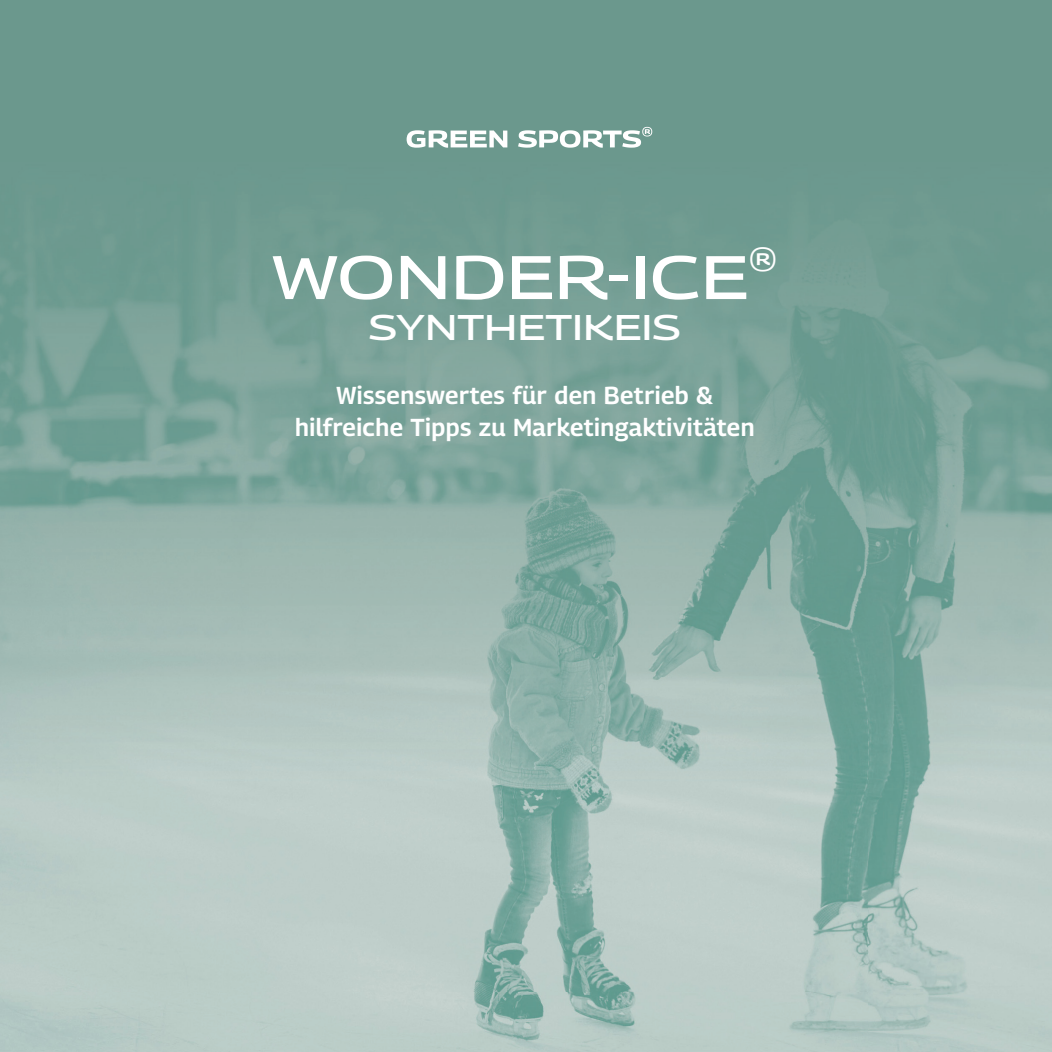
<style>
.page{position:relative;width:1052px;height:1052px;background:#6b988d}
.page>*{position:absolute;margin:0;border:0;box-sizing:border-box;transform-origin:0 0}
.t1{font:500 61.25px "Georama Expanded";color:#fff}
.t2{font:500 35.7px "Georama Expanded";color:#fff}
.t3{font:600 24.5px/31.5px "Georama";letter-spacing:.02em;color:#fff;text-align:center}
</style>
<div class="page">
<img style="left:0;top:243px;width:1052px;height:809px">
<svg style="left:406px;top:127px;width:246px;height:21px"></svg>
<h1 class="t1" style="left:272px;top:233px;width:507px">WONDER-ICE<sup>®</sup></h1>
<h2 class="t2" style="left:369px;top:301px;width:314px">SYNTHETIKEIS</h2>
<p class="t3" style="left:295px;top:379px;width:461px">Wissenswertes für den Betrieb &amp; hilfreiche Tipps zu Marketingaktivitäten</p>
</div>
